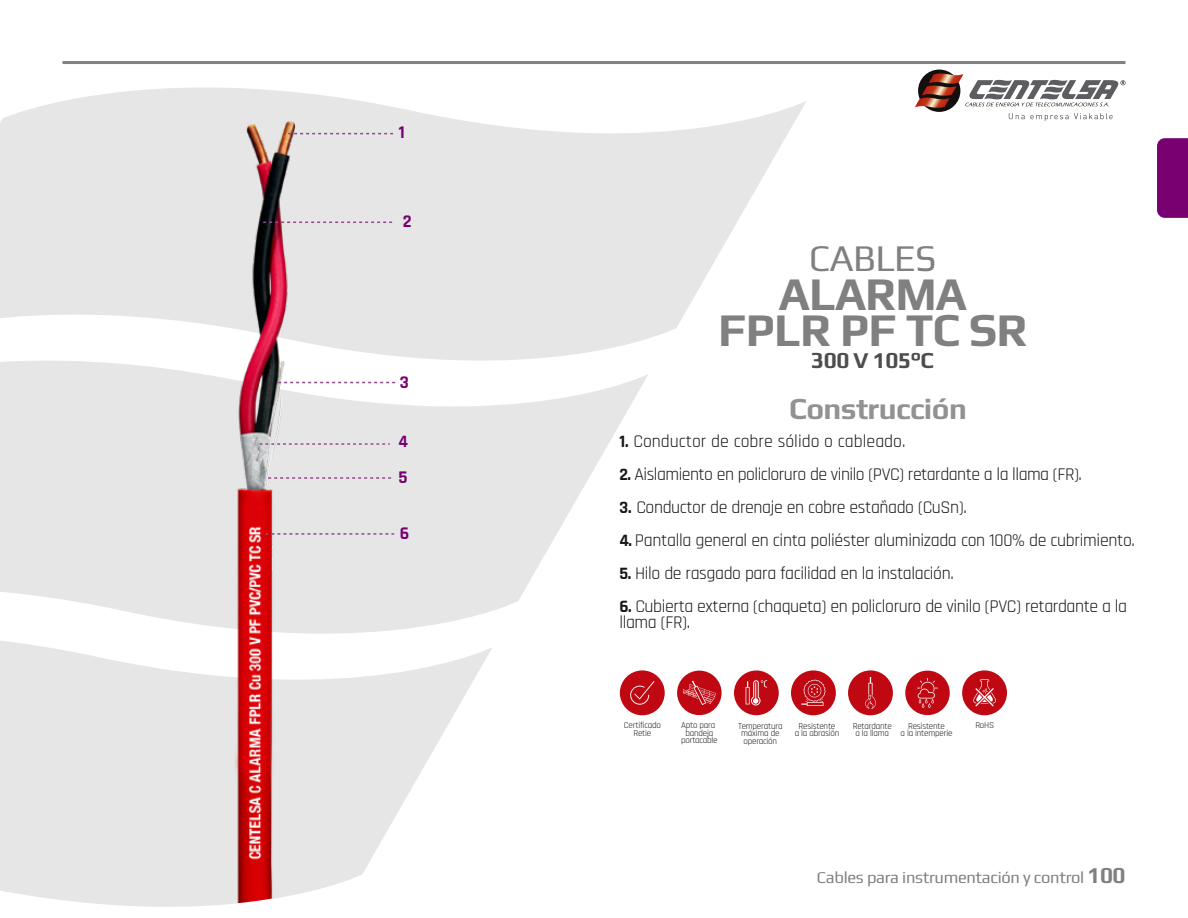
<style>
.page{position:relative;width:1188px;height:918px;background:#fff}
.page>*{position:absolute;margin:0;border:0;box-sizing:border-box;transform-origin:0 0}
.t1{font:700 46.5px/36px "Play";letter-spacing:-.02em;color:#808080;text-align:center}
.t2{font:37.5px "Play";letter-spacing:-.02em;color:#808080}
.t3{font:700 30px "Play";letter-spacing:-.02em;color:#929292}
.t4{font:700 22.5px "Play";letter-spacing:-.02em;color:#4d4d4d}
.t5{font:18px/16.5px "Rajdhani";letter-spacing:-.025em;color:#171717}
.t6{font:18px "Rajdhani";color:#171717}
.t7{font:700 18px "Rajdhani";color:#790070}
.t8{font:700 17.55px "Rajdhani";color:#790070}
.t9{font:16.5px "Play";letter-spacing:-.02em;color:#808080}
.t10{font:9px/7.5px "Rajdhani";letter-spacing:-.02em;color:#171717;text-align:center}
.s1{font-weight:700;font-size:17.55px}
.s2{font-weight:700;font-size:22.5px}
</style>
<div class="page">
<svg style="left:918px;top:70px;width:42px;height:42px"></svg>
<svg style="left:915px;top:74px;width:211px;height:47px"></svg>
<hr style="left:63px;top:61px;width:1063px;height:3px;background:#808080">
<svg style="left:0;top:87px;width:806px;height:274px;fill:#e6e6e6"></svg>
<svg style="left:0;top:361px;width:648px;height:273px;fill:#e6e6e6"></svg>
<svg style="left:0;top:640px;width:492px;height:267px;fill:#e6e6e6"></svg>
<img style="left:234px;top:118px;width:62px;height:785px">
<div style="left:1157px;top:138px;width:31px;height:80px;background:#790070"></div>
<svg style="left:288px;top:133px;width:108px;height:1px"></svg>
<svg style="left:263px;top:222px;width:132px;height:1px"></svg>
<svg style="left:268px;top:477px;width:124px;height:2px"></svg>
<svg style="left:278px;top:382px;width:117px;height:1px"></svg>
<svg style="left:260px;top:443px;width:130px;height:2px"></svg>
<svg style="left:265px;top:533px;width:129px;height:2px"></svg>
<div style="left:848px;top:670px;width:45px;height:45px;background:#bf0811;border-radius:50%"></div>
<svg style="left:865px;top:677px;width:11px;height:32px"></svg>
<div style="left:962px;top:670px;width:45px;height:45px;background:#bf0811;border-radius:50%"></div>
<svg style="left:973px;top:679px;width:23px;height:27px"></svg>
<div style="left:620px;top:670px;width:45px;height:45px;background:#bf0811;border-radius:50%"></div>
<svg style="left:630px;top:681px;width:24px;height:24px"></svg>
<div style="left:791px;top:670px;width:45px;height:45px;background:#bf0811;border-radius:50%"></div>
<svg style="left:801px;top:680px;width:24px;height:26px"></svg>
<div style="left:905px;top:671px;width:45px;height:44px;background:#bf0811;border-radius:50%"></div>
<svg style="left:917px;top:678px;width:21px;height:30px"></svg>
<div style="left:677px;top:671px;width:45px;height:44px;background:#bf0811;border-radius:50%"></div>
<svg style="left:683px;top:681px;width:33px;height:24px"></svg>
<div style="left:734px;top:670px;width:45px;height:45px;background:#bf0811;border-radius:50%"></div>
<svg style="left:746px;top:680px;width:21px;height:25px"></svg>
<p class="t7" style="left:399px;top:121px;width:8px">1</p>
<p class="t7" style="left:403px;top:210px;width:10px">2</p>
<p class="t7" style="left:400px;top:371px;width:11px">3</p>
<p class="t8" style="left:399px;top:431px;width:11px">4</p>
<p class="t7" style="left:399px;top:467px;width:11px">5</p>
<p class="t7" style="left:400px;top:523px;width:11px">6</p>
<h2 class="t2" style="left:809px;top:232px;width:129px">CABLES</h2>
<h1 class="t1" style="left:718px;top:273px;width:311px">ALARMA<br>FPLR PF TC SR</h1>
<p class="t4" style="left:811px;top:344px;width:124px">300 V 105°C</p>
<h3 class="t3" style="left:789px;top:388px;width:179px">Construcción</h3>
<p class="t6" style="left:619px;top:431px;width:288px"><span class="s1">1.</span> Conductor de cobre sólido o cableado.</p>
<p class="t5" style="left:619px;top:466px;width:464px"><span class="s1">2.</span> Aislamiento en policloruro de vinilo (PVC) retardante a la llama (FR).</p>
<p class="t5" style="left:619px;top:499px;width:349px"><span class="s1">3.</span> Conductor de drenaje en cobre estañado (CuSn).</p>
<p class="t5" style="left:619px;top:532px;width:517px"><span class="s1">4.</span> Pantalla general en cinta poliéster aluminizada con 100% de cubrimiento.</p>
<p class="t5" style="left:619px;top:565px;width:336px"><span class="s1">5.</span> Hilo de rasgado para facilidad en la instalación.</p>
<p class="t5" style="left:619px;top:598px;width:509px"><span class="s1">6.</span> Cubierta externa (chaqueta) en policloruro de vinilo (PVC) retardante a la llama (FR).</p>
<p class="t10" style="left:624px;top:722px;width:38px">Certificado<br>Retie</p>
<p class="t10" style="left:799px;top:722px;width:38px">Resistente</p>
<p class="t10" style="left:975px;top:722px;width:20px">RoHS</p>
<p class="t10" style="left:795px;top:730px;width:46px">a la abrasión</p>
<p class="t10" style="left:853px;top:722px;width:41px;text-align:left">Retardante a la llama</p>
<p class="t10" style="left:901px;top:722px;width:53px">Resistente<br>a la intemperie</p>
<p class="t10" style="left:681px;top:722px;width:38px">Apto para bandeja portacable</p>
<p class="t10" style="left:738px;top:722px;width:46px">Temperatura máxima de operación</p>
<p class="t9" style="left:817px;top:866px;width:310px">Cables para instrumentación y control <span class="s2">100</span></p>
</div>
